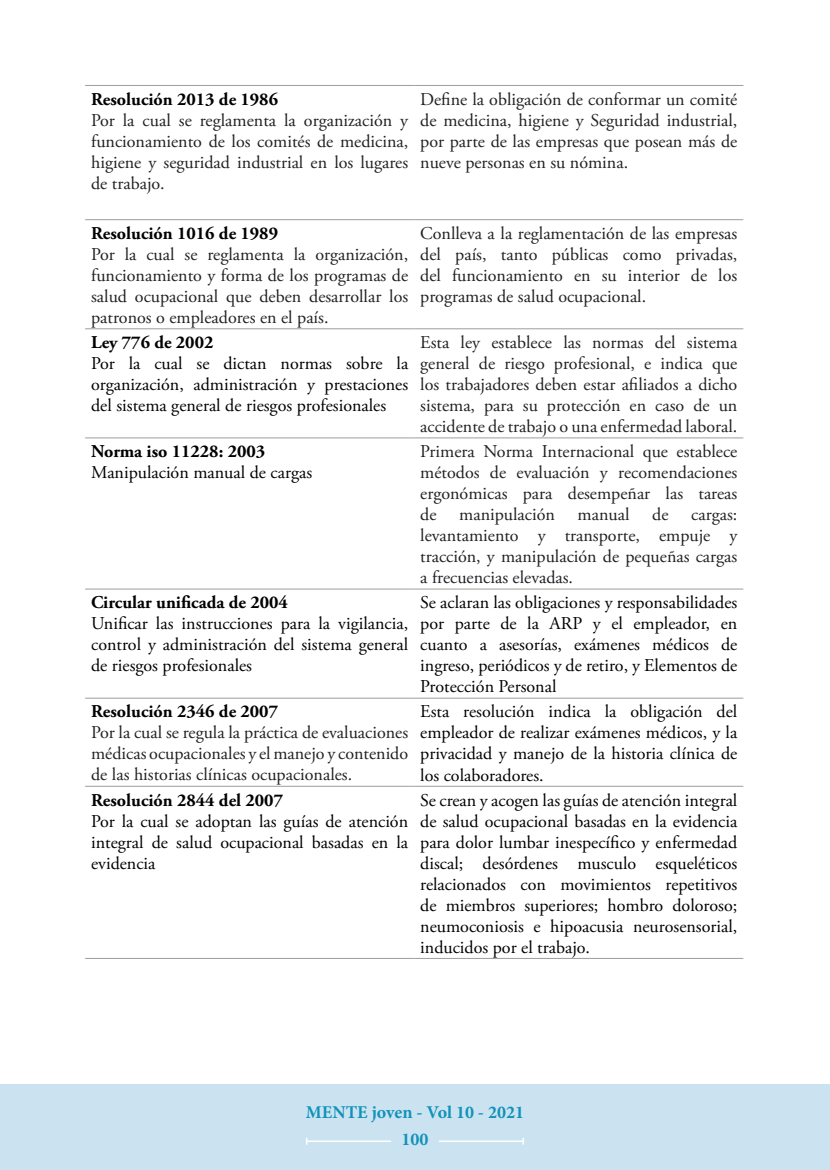
<style>
.page{position:relative;width:830px;height:1170px;background:#fff}
.page>*{position:absolute;margin:0;border:0;box-sizing:border-box;transform-origin:0 0}
.t1{font:18px/21px "Adobe Garamond Pro";color:#202124;text-align:justify}
.t2{font:18px/21px "Adobe Garamond Pro";color:#000;text-align:justify}
.t3{font:700 18px "Adobe Garamond Pro";color:#000}
.t4{font:700 18px/26.5px "Minion Pro";color:#1192b8;text-align:center}
</style>
<div class="page">
<div style="left:0;top:1084px;width:829px;height:85px;background:#cbe3f1"></div>
<hr style="left:306px;top:1140px;width:85px;height:1px;background:#fff">
<hr style="left:438px;top:1140px;width:85px;height:1px;background:#fff">
<hr style="left:85px;top:85px;width:329px;height:1px;background:#9d9d9c">
<hr style="left:414px;top:85px;width:329px;height:1px;background:#9d9d9c">
<hr style="left:85px;top:219px;width:329px;height:1px;background:#9d9d9c">
<hr style="left:414px;top:219px;width:329px;height:1px;background:#9d9d9c">
<hr style="left:85px;top:328px;width:329px;height:1px;background:#9d9d9c">
<hr style="left:414px;top:328px;width:329px;height:1px;background:#9d9d9c">
<hr style="left:85px;top:437px;width:329px;height:1px;background:#9d9d9c">
<hr style="left:414px;top:437px;width:329px;height:1px;background:#9d9d9c">
<hr style="left:85px;top:588px;width:329px;height:1px;background:#9d9d9c">
<hr style="left:414px;top:588px;width:329px;height:1px;background:#9d9d9c">
<hr style="left:85px;top:697px;width:329px;height:1px;background:#9d9d9c">
<hr style="left:414px;top:697px;width:329px;height:1px;background:#9d9d9c">
<hr style="left:85px;top:785px;width:329px;height:1px;background:#9d9d9c">
<hr style="left:414px;top:785px;width:329px;height:1px;background:#9d9d9c">
<hr style="left:85px;top:957px;width:329px;height:1px;background:#9d9d9c">
<hr style="left:414px;top:957px;width:329px;height:1px;background:#9d9d9c">
<p class="t3" style="left:91px;top:88px;width:188px">Resolución 2013 de 1986</p>
<p class="t1" style="left:91px;top:110px;width:318px">Por la cual se reglamenta la organización y funcionamiento de los comités de medicina, higiene y seguridad industrial en los lugares de trabajo.</p>
<p class="t1" style="left:420px;top:89px;width:318px">Define la obligación de conformar un comité de medicina, higiene y Seguridad industrial, por parte de las empresas que posean más de nueve personas en su nómina.</p>
<p class="t3" style="left:91px;top:222px;width:188px">Resolución 1016 de 1989</p>
<p class="t1" style="left:91px;top:244px;width:318px">Por la cual se reglamenta la organización, funcionamiento y forma de los programas de salud ocupacional que deben desarrollar los patronos o empleadores en el país.</p>
<p class="t3" style="left:91px;top:332px;width:124px">Ley 776 de 2002</p>
<p class="t2" style="left:91px;top:353px;width:318px">Por la cual se dictan normas sobre la organización, administración y prestaciones del sistema general de riesgos profesionales</p>
<p class="t3" style="left:91px;top:441px;width:175px">Norma iso 11228: 2003</p>
<p class="t2" style="left:91px;top:462px;width:222px">Manipulación manual de cargas</p>
<p class="t3" style="left:91px;top:592px;width:198px">Circular unificada de 2004</p>
<p class="t2" style="left:91px;top:613px;width:318px">Unificar las instrucciones para la vigilancia, control y administración del sistema general de riesgos profesionales</p>
<p class="t3" style="left:91px;top:701px;width:188px">Resolución 2346 de 2007</p>
<p class="t1" style="left:91px;top:722px;width:318px">Por la cual se regula la práctica de evaluaciones médicas ocupacionales y el manejo y contenido de las historias clínicas ocupacionales.</p>
<p class="t3" style="left:91px;top:789px;width:193px">Resolución 2844 del 2007</p>
<p class="t2" style="left:91px;top:811px;width:318px">Por la cual se adoptan las guías de atención integral de salud ocupacional basadas en la evidencia</p>
<p class="t1" style="left:420px;top:223px;width:318px">Conlleva a la reglamentación de las empresas del país, tanto públicas como privadas, del funcionamiento en su interior de los programas de salud ocupacional.</p>
<p class="t1" style="left:420px;top:332px;width:318px">Esta ley establece las normas del sistema general de riesgo profesional, e indica que los trabajadores deben estar afiliados a dicho sistema, para su protección en caso de un accidente de trabajo o una enfermedad laboral.</p>
<p class="t1" style="left:420px;top:441px;width:318px">Primera Norma Internacional que establece métodos de evaluación y recomendaciones ergonómicas para desempeñar las tareas de</p>
<p class="t1" style="left:459px;top:504px;width:97px">manipulación</p>
<p class="t1" style="left:577px;top:504px;width:53px">manual</p>
<p class="t1" style="left:652px;top:504px;width:18px">de</p>
<p class="t1" style="left:420px;top:504px;width:318px;text-indent:271px">cargas: levantamiento y transporte, empuje y tracción, y manipulación de pequeñas cargas a frecuencias elevadas.</p>
<p class="t2" style="left:420px;top:592px;width:318px">Se aclaran las obligaciones y responsabilidades por parte de la ARP y el empleador, en cuanto a asesorías, exámenes médicos de ingreso, periódicos y de retiro, y Elementos de Protección Personal</p>
<p class="t2" style="left:420px;top:701px;width:318px">Esta resolución indica la obligación del empleador de realizar exámenes médicos, y la privacidad y manejo de la historia clínica de los colaboradores.</p>
<p class="t2" style="left:420px;top:790px;width:318px">Se crean y acogen las guías de atención integral de salud ocupacional basadas en la evidencia para dolor lumbar inespecífico y enfermedad discal; desórdenes musculo esqueléticos relacionados con movimientos repetitivos de miembros superiores; hombro doloroso; neumoconiosis e hipoacusia neurosensorial, inducidos por el trabajo.</p>
<p class="t4" style="left:306px;top:1098px;width:219px">MENTE joven - Vol 10 - 2021<br>100</p>
</div>
